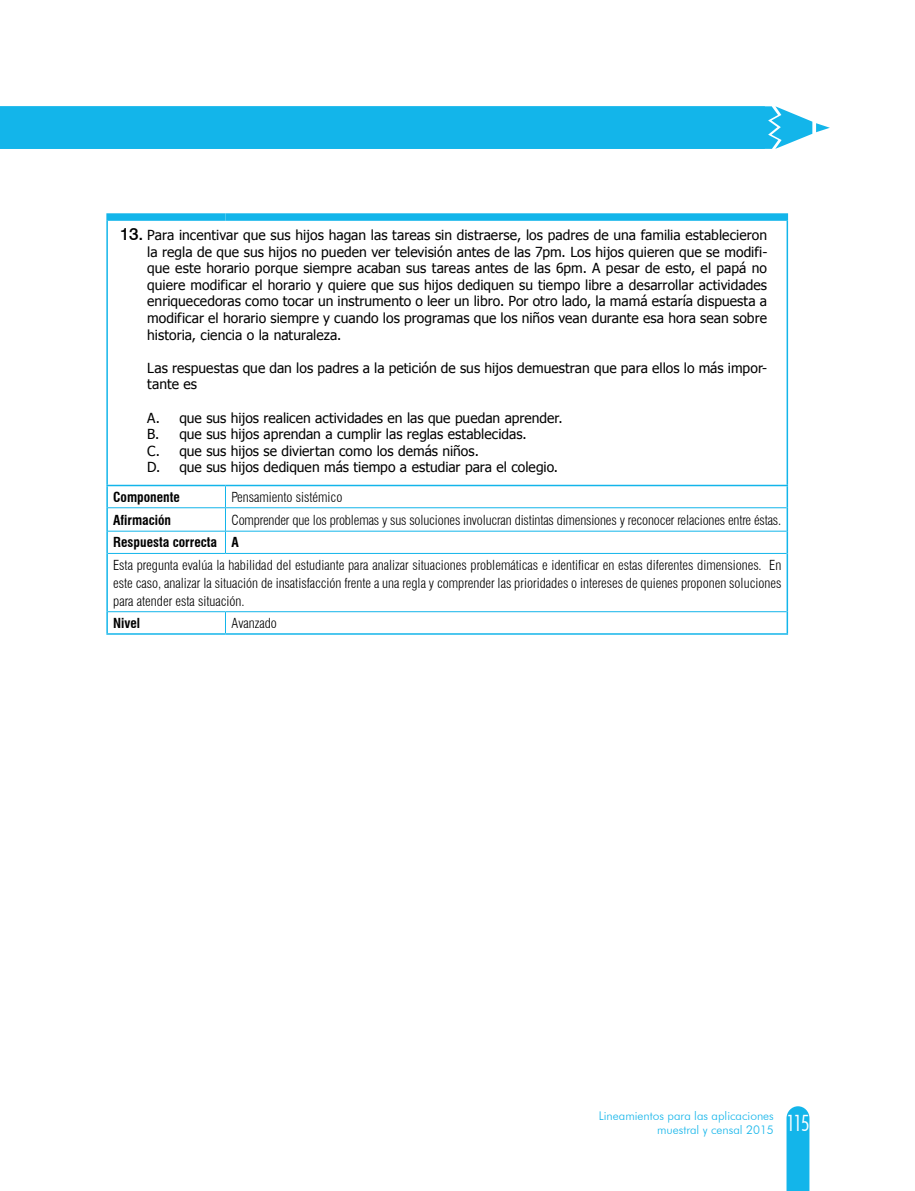
<style>
.page{position:relative;width:915px;height:1191px;background:#fff}
.page>*{position:absolute;margin:0;border:0;box-sizing:border-box;transform-origin:0 0}
.t1{font:500 17.25px "Swiss 721 BT";color:#000}
.t2{font:13.8px/16.6px "Tahoma";color:#000}
.t3{font:300 condensed 13.5px/18px "Swiss 721 BT";letter-spacing:-.01em;color:#000;text-align:justify}
.t4{font:700 condensed 13.5px "Swiss 721 BT";color:#000}
.t5{font:300 12px/14.4px "Futura BT";color:#13b5ea}
</style>
<div class="page">
<div style="left:0;top:106px;width:829px;height:43px;background:#13b5ea"></div>
<hr style="left:106px;top:486px;width:2px;height:22px;background:#13b5ea">
<hr style="left:106px;top:508px;width:2px;height:23px;background:#13b5ea">
<hr style="left:106px;top:531px;width:2px;height:22px;background:#13b5ea">
<svg style="left:786px;top:486px;width:1px;height:67px"></svg>
<hr style="left:106px;top:553px;width:2px;height:58px;background:#13b5ea">
<hr style="left:786px;top:553px;width:1px;height:58px;background:#13b5ea">
<hr style="left:106px;top:611px;width:2px;height:22px;background:#13b5ea">
<svg style="left:786px;top:611px;width:1px;height:22px"></svg>
<hr style="left:106px;top:633px;width:119px;height:1px;background:#13b5ea">
<hr style="left:225px;top:633px;width:562px;height:1px;background:#13b5ea">
<hr style="left:108px;top:507px;width:117px;height:1px;background:#13b5ea">
<hr style="left:225px;top:507px;width:561px;height:1px;background:#13b5ea">
<hr style="left:108px;top:531px;width:117px;height:1px;background:#13b5ea">
<hr style="left:225px;top:531px;width:561px;height:1px;background:#13b5ea">
<svg style="left:225px;top:486px;width:1px;height:67px"></svg>
<hr style="left:108px;top:553px;width:117px;height:1px;background:#13b5ea">
<hr style="left:225px;top:553px;width:561px;height:1px;background:#13b5ea">
<hr style="left:108px;top:611px;width:117px;height:1px;background:#13b5ea">
<hr style="left:225px;top:611px;width:561px;height:1px;background:#13b5ea">
<svg style="left:225px;top:612px;width:1px;height:21px"></svg>
<div style="left:106px;top:213px;width:119px;height:8px;background:#13b5ea"></div>
<div style="left:225px;top:213px;width:562px;height:8px;background:#13b5ea"></div>
<hr style="left:106px;top:221px;width:2px;height:264px;background:#13b5ea">
<hr style="left:786px;top:221px;width:1px;height:264px;background:#13b5ea">
<hr style="left:106px;top:485px;width:119px;height:1px;background:#13b5ea">
<hr style="left:225px;top:485px;width:562px;height:1px;background:#13b5ea">
<svg style="left:786px;top:1106px;width:23px;height:85px"></svg>
<p class="t1" style="left:120px;top:223px;width:25px">13.</p>
<p class="t2" style="left:147px;top:226px;width:621px;text-align:justify">Para incentivar que sus hijos hagan las tareas sin distraerse, los padres de una familia establecieron la regla de que sus hijos no pueden ver televisión antes de las 7pm. Los hijos quieren que se modifi&shy;que este horario porque siempre acaban sus tareas antes de las 6pm. A pesar de esto, el papá no quiere modificar el horario y quiere que sus hijos dediquen su tiempo libre a desarrollar actividades enriquecedoras como tocar un instrumento o leer un libro. Por otro lado, la mamá estaría dispuesta a modificar el horario siempre y cuando los programas que los niños vean durante esa hora sean sobre historia, ciencia o la naturaleza.</p>
<p class="t2" style="left:147px;top:359px;width:621px">Las respuestas que dan los padres a la petición de sus hijos demuestran que para ellos lo más impor&shy;tante es</p>
<p class="t2" style="left:147px;top:408px;width:417px">A. que sus hijos realicen actividades en las que puedan aprender.<br>B. que sus hijos aprendan a cumplir las reglas establecidas.<br>C. que sus hijos se diviertan como los demás niños.<br>D. que sus hijos dediquen más tiempo a estudiar para el colegio.</p>
<p class="t4" style="left:113px;top:489px;width:68px">Componente</p>
<p class="t3" style="left:231px;top:488px;width:112px">Pensamiento sistémico</p>
<p class="t4" style="left:113px;top:511px;width:60px">Afirmación</p>
<p class="t3" style="left:231px;top:511px;width:551px">Comprender que los problemas y sus soluciones involucran distintas dimensiones y reconocer relaciones entre éstas.</p>
<p class="t4" style="left:113px;top:534px;width:127px">Respuesta correcta A</p>
<p class="t3" style="left:113px;top:556px;width:669px">Esta pregunta evalúa la habilidad del estudiante para analizar situaciones problemáticas e identificar en estas diferentes dimensiones. En este caso, analizar la situación de insatisfacción frente a una regla y comprender las prioridades o intereses de quienes proponen soluciones para atender esta situación.</p>
<p class="t4" style="left:113px;top:615px;width:28px">Nivel</p>
<p class="t3" style="left:231px;top:614px;width:47px">Avanzado</p>
<p class="t5" style="left:656px;top:1108px;width:154px;text-indent:-58px">Lineamientos para las aplicaciones muestral y censal 2015 <sup>115</sup></p>
</div>
